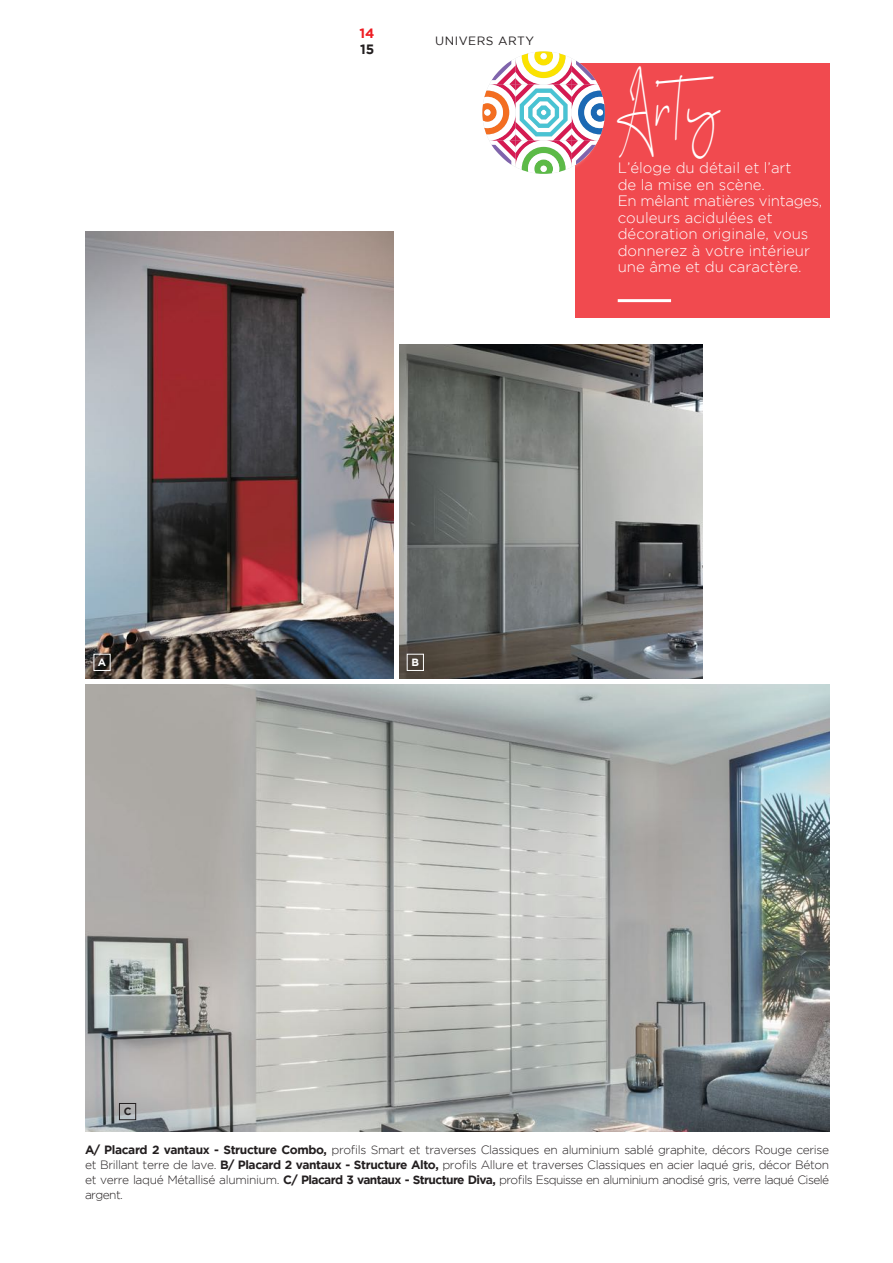
<style>
.page{position:relative;width:893px;height:1263px;background:#fff}
.page>*{position:absolute;margin:0;border:0;box-sizing:border-box;transform-origin:0 0}
.t1{font:39.6px "siontins";color:#fff}
.t2{font:300 15px/16.5px "Gotham HTF";color:#fff}
.t3{font:13.5px "Gotham HTF Bold 2";color:#ee1d23}
.t4{font:13.5px "Gotham HTF Bold 2";color:#231f20}
.t5{font:300 12px/15px "Gotham HTF";letter-spacing:-.05em;color:#231f20;text-align:justify}
.t6{font:12px "Gotham HTF";letter-spacing:.04em;color:#231f20}
.t7{font:10.5px "Gotham HTF Bold 2";color:#fff}
.t8{font:10.5px "Gotham HTF Bold 2";color:#231f20}
.s1{font-family:"Gotham HTF Bold 2";font-weight:400}
</style>
<div class="page">
<img style="left:85px;top:685px;width:744px;height:446px">
<img style="left:85px;top:232px;width:308px;height:446px">
<img style="left:400px;top:344px;width:302px;height:334px">
<div style="left:119px;top:1103px;width:17px;height:17px;border:1px solid #231f20"></div>
<div style="left:94px;top:654px;width:17px;height:17px;border:1px solid #fff"></div>
<div style="left:407px;top:654px;width:17px;height:17px;border:1px solid #fff"></div>
<div style="left:575px;top:64px;width:254px;height:254px;background:#f14a4f"></div>
<hr style="left:618px;top:299px;width:53px;height:3px;background:#fff">
<div style="left:471px;top:48px;width:134px;height:133px;background:#fff"></div>
<svg style="left:482px;top:51px;width:123px;height:123px"></svg>
<p class="t3" style="left:360px;top:25px;width:16px">14</p>
<p class="t4" style="left:360px;top:41px;width:16px">15</p>
<p class="t6" style="left:435px;top:34px;width:100px">UNIVERS ARTY</p>
<h1 class="t1" style="left:617px;top:89px;width:119px">Arty</h1>
<p class="t2" style="left:618px;top:159px;width:206px">L’éloge du détail et l’art<br>de la mise en scène.<br>En mêlant matières vintages, couleurs acidulées et décoration originale, vous donnerez à votre intérieur une âme et du caractère.</p>
<p class="t7" style="left:98px;top:656px;width:10px">A</p>
<p class="t7" style="left:411px;top:656px;width:9px">B</p>
<p class="t8" style="left:124px;top:1105px;width:9px">C</p>
<p class="t5" style="left:85px;top:1142px;width:746px"><span class="s1">A/ Placard 2 vantaux - Structure Combo,</span> profils Smart et traverses Classiques en aluminium sablé graphite, décors Rouge cerise et Brillant terre de lave. <span class="s1">B/ Placard 2 vantaux - Structure Alto,</span> profils Allure et traverses Classiques en acier laqué gris, décor Béton et verre laqué Métallisé aluminium. <span class="s1">C/ Placard 3 vantaux - Structure Diva,</span> profils Esquisse en aluminium anodisé gris, verre laqué Ciselé argent.</p>
</div>
